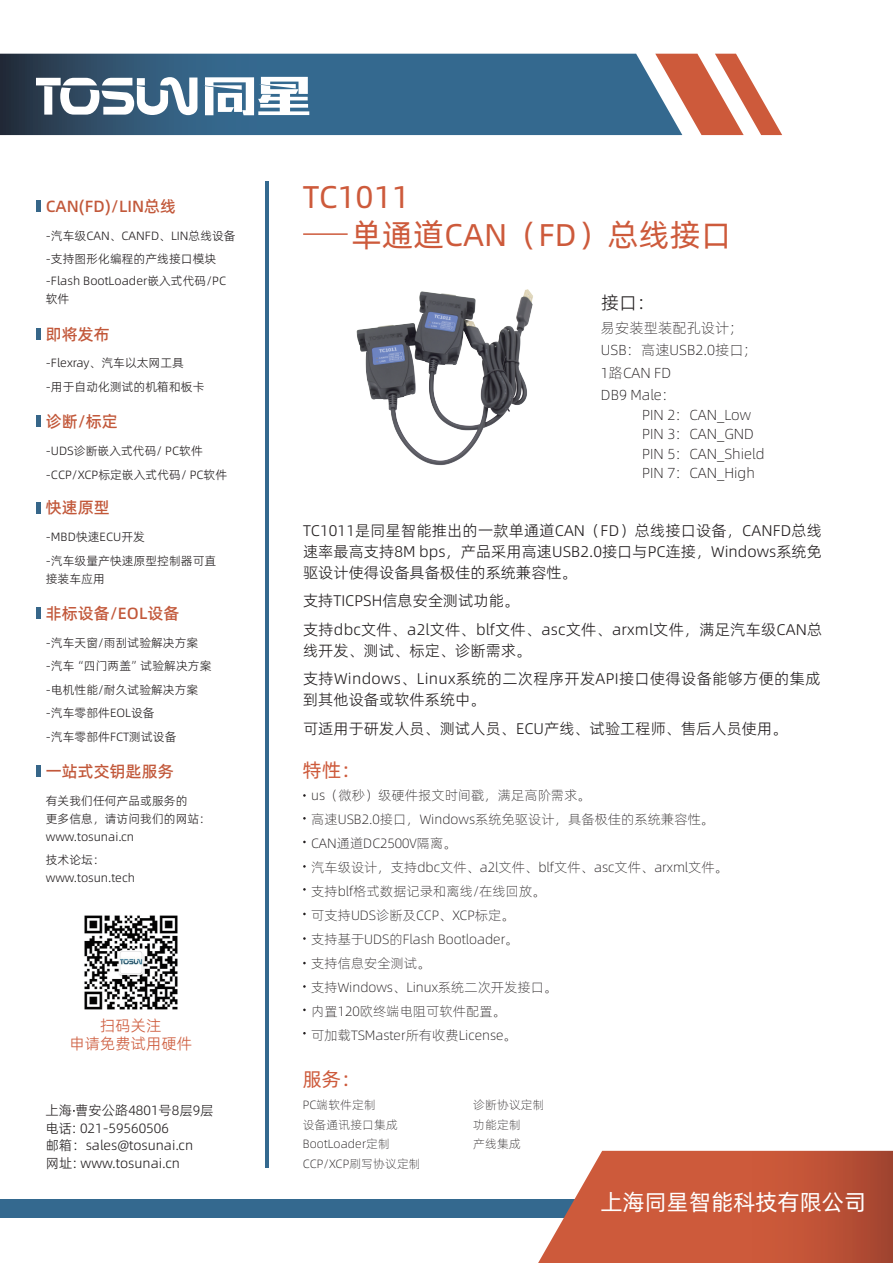
<style>
.page{position:relative;width:893px;height:1263px;background:#fff}
.page>*{position:absolute;margin:0;border:0;box-sizing:border-box;transform-origin:0 0}
.t1{font:31.5px/37.8px "Alibaba Pu Hui Ti 2 55 Regular";color:#cd5a3b}
.t2{font:22.5px "Alibaba Pu Hui Ti 2 55 Regular";color:#fff}
.t3{font:19.5px "Alibaba Pu Hui Ti 2 55 Regular";color:#cd5a3b}
.t4{font:18.15px "Alibaba Pu Hui Ti 2 45 Light";color:#231f20}
.t5{font:16.2px "Alibaba Pu Hui Ti 2 65 Medium";color:#c2583a}
.t6{font:15.6px/18.8px "Alibaba Pu Hui Ti 2 45 Light";color:#cd5a3b;text-align:center}
.t7{font:15.45px/21px "Alibaba Pu Hui Ti 2 45 Light";color:#231f20}
.t8{font:15.45px/28.5px "Alibaba Pu Hui Ti 2 45 Light";letter-spacing:.02em;color:#231f20}
.t9{font:14.55px/22.5px "Alibaba Pu Hui Ti 2 35 Thin";color:#231f20}
.t10{font:13.5px/24px "Alibaba Pu Hui Ti 2 35 Thin";color:#231f20}
.t11{font:13.5px/17.5px "Alibaba Pu Hui Ti 2 45 Light";color:#231f20}
.t12{font:12px/23.5px "Alibaba Pu Hui Ti 2 45 Light";color:#231f20}
.t13{font:12px/19.5px "Alibaba Pu Hui Ti 2 35 Thin";letter-spacing:.01em;color:#231f20}
</style>
<div class="page">
<svg style="left:0;top:54px;width:655px;height:81px;background:#336184"></svg>
<svg style="left:655px;top:54px;width:127px;height:81px"></svg>
<div style="left:36px;top:78px;width:25px;height:7px;background:#fff"></div>
<svg style="left:44px;top:86px;width:8px;height:29px"></svg>
<svg style="left:60px;top:77px;width:137px;height:38px"></svg>
<svg style="left:203px;top:77px;width:106px;height:38px"></svg>
<hr style="left:266px;top:182px;width:3px;height:986px;background:#34698f">
<hr style="left:303px;top:233px;width:45px;height:2px;background:#cd5a3b">
<div style="left:0;top:1199px;width:672px;height:18px;background:#34698f"></div>
<svg style="left:538px;top:1151px;width:355px;height:112px;background:#c76349"></svg>
<img style="left:265px;top:237px;width:268px;height:246px">
<div style="left:36px;top:200px;width:5px;height:12px;background:#366689"></div>
<div style="left:36px;top:416px;width:5px;height:11px;background:#366689"></div>
<div style="left:36px;top:328px;width:5px;height:11px;background:#366689"></div>
<div style="left:36px;top:502px;width:5px;height:12px;background:#366689"></div>
<div style="left:36px;top:607px;width:5px;height:12px;background:#366689"></div>
<div style="left:36px;top:766px;width:5px;height:11px;background:#366689"></div>
<img style="left:84px;top:915px;width:94px;height:95px">
<h3 class="t5" style="left:46px;top:194px;width:132px">CAN(FD)/LIN总线</h3>
<p class="t12" style="left:46px;top:223px;width:191px">-汽车级CAN、CANFD、LIN总线设备-支持图形化编程的产线接口模块</p>
<p class="t12" style="left:46px;top:271px;width:182px;line-height:18px">-Flash BootLoader嵌入式代码/PC软件</p>
<h3 class="t5" style="left:46px;top:322px;width:65px">即将发布</h3>
<p class="t12" style="left:46px;top:351px;width:160px">-Flexray、汽车以太网工具<br>-用于自动化测试的机箱和板卡</p>
<h3 class="t5" style="left:46px;top:409px;width:74px">诊断/标定</h3>
<p class="t12" style="left:46px;top:438px;width:183px">-UDS诊断嵌入式代码/ PC软件-CCP/XCP标定嵌入式代码/ PC软件</p>
<h3 class="t5" style="left:46px;top:495px;width:65px">快速原型</h3>
<p class="t12" style="left:46px;top:524px;width:172px">-MBD快速ECU开发<br>-汽车级量产快速原型控制器可直</p>
<p class="t12" style="left:46px;top:566px;width:61px">接装车应用</p>
<h3 class="t5" style="left:46px;top:601px;width:135px">非标设备/EOL设备</h3>
<p class="t12" style="left:46px;top:630px;width:167px">-汽车天窗/雨刮试验解决方案<br>-汽车“四门两盖”试验解决方案-电机性能/耐久试验解决方案<br>-汽车零部件EOL设备<br>-汽车零部件FCT测试设备</p>
<h3 class="t5" style="left:46px;top:759px;width:129px">一站式交钥匙服务</h3>
<p class="t12" style="left:46px;top:791px;width:167px;line-height:18px">有关我们任何产品或服务的<br>更多信息，请访问我们的网站：www.tosunai.cn</p>
<p class="t12" style="left:46px;top:850px;width:91px;line-height:18px">技术论坛：www.tosun.tech</p>
<h3 class="t6" style="left:70px;top:1015px;width:124px">扫码关注<br>申请免费试用硬件</h3>
<h1 class="t1" style="left:351px;top:177px;width:382px;text-indent:-49px">TC1011<br>单通道CAN（FD）总线接口</h1>
<h3 class="t4" style="left:601px;top:289px;width:55px">接口：</h3>
<p class="t9" style="left:601px;top:315px;width:158px">易安装型装配孔设计；<br>USB：高速USB2.0接口；<br>1路CAN FD<br>DB9 Male：</p>
<p class="t9" style="left:642px;top:404px;width:124px;line-height:19.5px">PIN 2：CAN_Low<br>PIN 3：CAN_GND<br>PIN 5：CAN_Shield<br>PIN 7：CAN_High</p>
<p class="t7" style="left:303px;top:519px;width:520px;text-align:justify">TC1011是同星智能推出的一款单通道CAN（FD）总线接口设备，CANFD总线速率最高支持8M bps，产品采用高速USB2.0接口与PC连接，Windows系统免驱设计使得设备具备极佳的系统兼容性。</p>
<p class="t7" style="left:303px;top:585px;width:521px;line-height:28.5px">支持TICPSH信息安全测试功能。<br>支持dbc文件、a2l文件、blf文件、asc文件、arxml文件，满足汽车级CAN总</p>
<p class="t8" style="left:303px;top:635px;width:519px">线开发、测试、标定、诊断需求。<br>支持Windows、Linux系统的二次程序开发API接口使得设备能够方便的集成</p>
<p class="t7" style="left:303px;top:684px;width:486px;line-height:28.5px">到其他设备或软件系统中。<br>可适用于研发人员、测试人员、ECU产线、试验工程师、售后人员使用。</p>
<h3 class="t3" style="left:303px;top:755px;width:59px">特性：</h3>
<p class="t10" style="left:311px;top:782px;width:418px">us（微秒）级硬件报文时间戳，满足高阶需求。<br>高速USB2.0接口，Windows系统免驱设计，具备极佳的系统兼容性。<br>CAN通道DC2500V隔离。<br>汽车级设计，支持dbc文件、a2l文件、blf文件、asc文件、arxml文件。支持blf格式数据记录和离线/在线回放。<br>可支持UDS诊断及CCP、XCP标定。<br>支持基于UDS的Flash Bootloader。<br>支持信息安全测试。<br>支持Windows、Linux系统二次开发接口。<br>内置120欧终端电阻可软件配置。<br>可加载TSMaster所有收费License。</p>
<h3 class="t3" style="left:303px;top:1064px;width:59px">服务：</h3>
<p class="t13" style="left:303px;top:1095px;width:120px">PC端软件定制<br>设备通讯接口集成<br>BootLoader定制<br>CCP/XCP刷写协议定制</p>
<p class="t13" style="left:473px;top:1095px;width:73px">诊断协议定制功能定制</p>
<p class="t11" style="left:45px;top:1101px;width:170px">上海 曹安公路4801号8层9层电话: 021-59560506</p>
<p class="t11" style="left:46px;top:1136px;width:149px">邮箱：sales@tosunai.cn</p>
<p class="t13" style="left:473px;top:1134px;width:49px">产线集成</p>
<p class="t11" style="left:46px;top:1153px;width:136px">网址: www.tosunai.cn</p>
<h2 class="t2" style="left:600px;top:1185px;width:267px">上海同星智能科技有限公司</h2>
</div>
